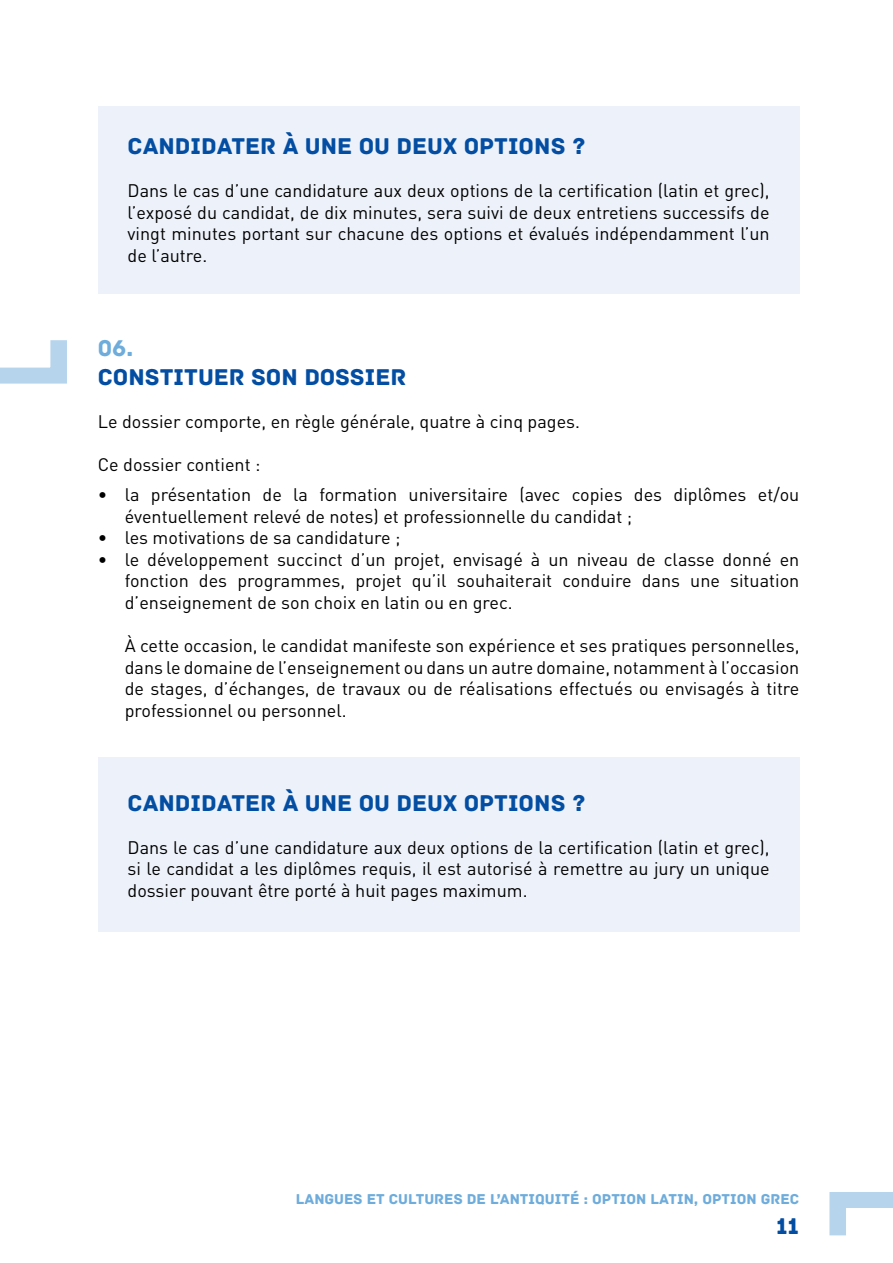
<style>
.page{position:relative;width:893px;height:1263px;background:#fff}
.page>*{position:absolute;margin:0;border:0;box-sizing:border-box;transform-origin:0 0}
.t1{font:24px "Archive";color:#034ea2}
.t2{font:24px "Archive";color:#6eacdb}
.t3{font:18px/21.6px "DIN Pro";color:#000;text-align:justify}
.t4{font:15px "Archive";color:#6eacdb}
</style>
<div class="page">
<svg style="left:829px;top:1192px;width:64px;height:44px"></svg>
<div style="left:98px;top:758px;width:701px;height:174px;background:#edf2fa"></div>
<div style="left:98px;top:106px;width:701px;height:188px;background:#edf2fa"></div>
<svg style="left:0;top:340px;width:67px;height:44px"></svg>
<h1 class="t1" style="left:128px;top:132px;width:459px">CANDIDATER À UNE OU DEUX OPTIONS ?</h1>
<p class="t3" style="left:128px;top:180px;width:644px">Dans le cas d’une candidature aux deux options de la certification (latin et grec), l’exposé du candidat, de dix minutes, sera suivi de deux entretiens successifs de vingt minutes portant sur chacune des options et évalués indépendamment l’un de l’autre.</p>
<h1 class="t2" style="left:98px;top:334px;width:37px">06.</h1>
<h1 class="t1" style="left:98px;top:362px;width:310px">CONSTITUER SON DOSSIER</h1>
<p class="t3" style="left:98px;top:410px;width:484px">Le dossier comporte, en règle générale, quatre à cinq pages.</p>
<p class="t3" style="left:98px;top:453px;width:164px">Ce dossier contient :</p>
<p class="t3" style="left:125px;top:483px;width:676px;text-indent:-27px">• la présentation de la formation universitaire (avec copies des diplômes et/ou éventuellement relevé de notes) et professionnelle du candidat ;</p>
<p class="t3" style="left:98px;top:526px;width:304px">• les motivations de sa candidature ;</p>
<p class="t3" style="left:125px;top:548px;width:676px;text-indent:-27px">• le développement succinct d’un projet, envisagé à un niveau de classe donné en fonction des programmes, projet qu’il souhaiterait conduire dans une situation d’enseignement de son choix en latin ou en grec.</p>
<p class="t3" style="left:125px;top:634px;width:676px">À cette occasion, le candidat manifeste son expérience et ses pratiques personnelles, dans le domaine de l’enseignement ou dans un autre domaine, notamment à l’occasion de stages, d’échanges, de travaux ou de réalisations effectués ou envisagés à titre professionnel ou personnel.</p>
<h1 class="t1" style="left:128px;top:788px;width:459px">CANDIDATER À UNE OU DEUX OPTIONS ?</h1>
<p class="t3" style="left:128px;top:836px;width:644px">Dans le cas d’une candidature aux deux options de la certification (latin et grec), si le candidat a les diplômes requis, il est autorisé à remettre au jury un unique dossier pouvant être porté à huit pages maximum.</p>
<p class="t4" style="left:296px;top:1190px;width:505px">LANGUES ET CULTURES DE L’ANTIQUITÉ : OPTION LATIN, OPTION GREC</p>
<h1 class="t1" style="left:776px;top:1212px;width:25px">11</h1>
</div>
